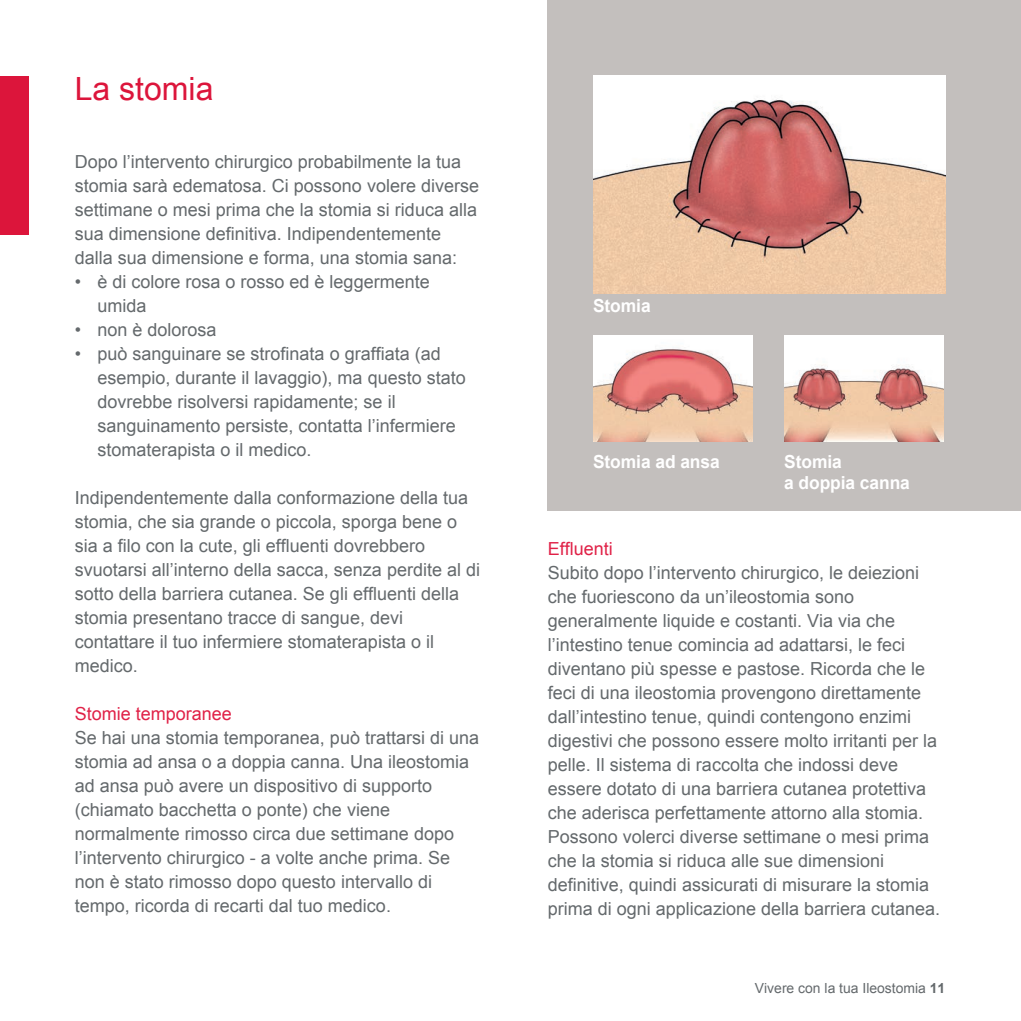
<style>
.page{position:relative;width:1021px;height:1021px;background:#fff}
.page>*{position:absolute;margin:0;border:0;box-sizing:border-box;transform-origin:0 0}
.t1{font:32px "Arial";color:#dc153b}
.t2{font:18px/24px "Arial";color:#64696c}
.t3{font:700 18px/21.6px "Arial";letter-spacing:-.005em;color:#fff}
.t4{font:18px "Arial";color:#e02147}
.t5{font:14px "Arial";color:#64696c}
.s1{font-weight:700}
</style>
<div class="page">
<div style="left:0;top:76px;width:28px;height:158px;background:#dc153b"></div>
<div style="left:548px;top:0;width:472px;height:510px;background:#c3bfbd"></div>
<img style="left:593px;top:76px;width:352px;height:217px">
<div style="left:593px;top:335px;width:159px;height:107px;background:#fff"></div>
<img style="left:593px;top:349px;width:159px;height:93px">
<div style="left:784px;top:335px;width:159px;height:107px;background:#fff"></div>
<img style="left:784px;top:364px;width:159px;height:78px">
<h1 class="t1" style="left:75px;top:68px;width:140px">La stomia</h1>
<p class="t2" style="left:75px;top:150px;width:406px">Dopo l’intervento chirurgico probabilmente la tua stomia sarà edematosa. Ci possono volere diverse settimane o mesi prima che la stomia si riduca alla sua dimensione definitiva. Indipendentemente dalla sua dimensione e forma, una stomia sana:</p>
<p class="t2" style="left:97px;top:270px;width:334px;text-indent:-23px">• è di colore rosa o rosso ed è leggermente umida</p>
<p class="t2" style="left:75px;top:318px;width:143px">• non è dolorosa</p>
<p class="t2" style="left:97px;top:342px;width:370px;text-indent:-23px">• può sanguinare se strofinata o graffiata (ad esempio, durante il lavaggio), ma questo stato dovrebbe risolversi rapidamente; se il sanguinamento persiste, contatta l’infermiere stomaterapista o il medico.</p>
<p class="t2" style="left:75px;top:486px;width:407px">Indipendentemente dalla conformazione della tua stomia, che sia grande o piccola, sporga bene o sia a filo con la cute, gli effluenti dovrebbero svuotarsi all’interno della sacca, senza perdite al di sotto della barriera cutanea. Se gli effluenti della stomia presentano tracce di sangue, devi contattare il tuo infermiere stomaterapista o il medico.</p>
<p class="t4" style="left:75px;top:702px;width:159px">Stomie temporanee</p>
<p class="t2" style="left:75px;top:726px;width:406px">Se hai una stomia temporanea, può trattarsi di una stomia ad ansa o a doppia canna. Una ileostomia ad ansa può avere un dispositivo di supporto (chiamato bacchetta o ponte) che viene normalmente rimosso circa due settimane dopo l’intervento chirurgico - a volte anche prima. Se non è stato rimosso dopo questo intervallo di tempo, ricorda di recarti dal tuo medico.</p>
<p class="t3" style="left:593px;top:295px;width:59px">Stomia</p>
<p class="t3" style="left:593px;top:451px;width:128px">Stomia ad ansa</p>
<p class="t3" style="left:784px;top:451px;width:127px">Stomia<br>a doppia canna</p>
<p class="t4" style="left:548px;top:536px;width:67px">Effluenti</p>
<p class="t2" style="left:548px;top:560px;width:394px">Subito dopo l’intervento chirurgico, le deiezioni che fuoriescono da un’ileostomia sono generalmente liquide e costanti. Via via che l’intestino tenue comincia ad adattarsi, le feci diventano più spesse e pastose. Ricorda che le feci di una ileostomia provengono direttamente dall’intestino tenue, quindi contengono enzimi digestivi che possono essere molto irritanti per la pelle. Il sistema di raccolta che indossi deve essere dotato di una barriera cutanea protettiva che aderisca perfettamente attorno alla stomia.<br>Possono volerci diverse settimane o mesi prima che la stomia si riduca alle sue dimensioni definitive, quindi assicurati di misurare la stomia prima di ogni applicazione della barriera cutanea.</p>
<p class="t5" style="left:755px;top:978px;width:192px">Vivere con la tua Ileostomia <span class="s1">11</span></p>
</div>
